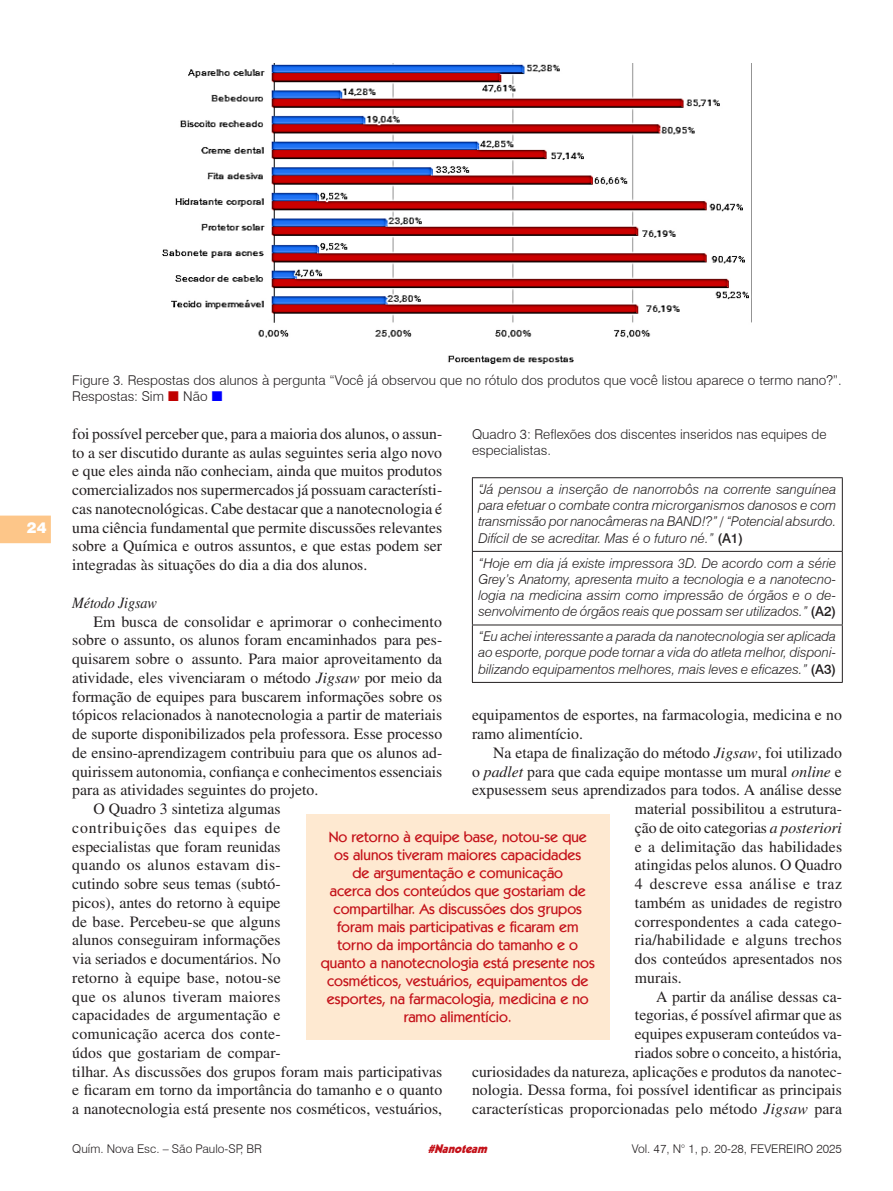
<style>
.page{position:relative;width:893px;height:1191px;background:#fff}
.page>*{position:absolute;margin:0;border:0;box-sizing:border-box;transform-origin:0 0}
.t1{font:15.75px/18.8px "Times LT Std";color:#231f20;text-align:justify}
.t2{font:15.75px "Times LT Std";letter-spacing:.02em;color:#231f20}
.t3{font:15.75px "Times LT Std";letter-spacing:.03em;color:#231f20}
.Sub_sub_seção{font:italic 15.75px "Times LT Std";letter-spacing:-.01em;color:#231f20;scale:.9 1}
.Olho{font:500 15px/18px "Kabel IT Cby BT";color:#c4121a;text-align:center}
.t4{font:900 15px "Swiss 721 BT";color:#fff}
.Tabela{font:italic 300 13.5px/16.2px "Swiss 721 BT";color:#231f20;text-align:justify}
.Figura{font:300 13.5px/16.2px "Swiss 721 BT";color:#231f20}
.Tabela-2{font:300 13.5px/16.2px "Swiss 721 BT";color:#231f20}
.t5{font:300 12px "Swiss 721 BT";color:#231f20}
.t6{font:italic 900 12px "Kabel LT Std";color:#c4121a}
.s1{font-style:italic}
.s2{font-weight:500;font-style:normal}
</style>
<div class="page">
<svg style="left:0;top:515px;width:51px;height:28px"></svg>
<img style="left:162px;top:64px;width:590px;height:300px">
<hr style="left:472px;top:477px;width:371px;height:1px;background:#231f20">
<hr style="left:472px;top:478px;width:1px;height:73px;background:#231f20">
<hr style="left:842px;top:478px;width:1px;height:73px;background:#231f20">
<hr style="left:472px;top:551px;width:371px;height:1px;background:#231f20">
<hr style="left:472px;top:552px;width:1px;height:72px;background:#231f20">
<hr style="left:842px;top:552px;width:1px;height:72px;background:#231f20">
<hr style="left:472px;top:624px;width:371px;height:1px;background:#231f20">
<hr style="left:472px;top:625px;width:1px;height:57px;background:#231f20">
<hr style="left:842px;top:625px;width:1px;height:57px;background:#231f20">
<hr style="left:472px;top:682px;width:371px;height:1px;background:#231f20">
<div style="left:306px;top:814px;width:303px;height:225px;background:#fee9d1"></div>
<p class="t4" style="left:27px;top:518px;width:21px">24</p>
<p class="Figura" style="left:72px;top:372px;width:771px">Figure 3. Respostas dos alunos à pergunta “Você já observou que no rótulo dos produtos que você listou aparece o termo nano?”.<br>Respostas: Sim</p>
<p class="Figura" style="left:183px;top:388px;width:26px">Não</p>
<p class="t1" style="left:72px;top:424px;width:371px">foi possível perceber que, para a maioria dos alunos, o assun&shy;to a ser discutido durante as aulas seguintes seria algo novo e que eles ainda não conheciam, ainda que muitos produtos comercializados nos supermercados já possuam característi&shy;cas nanotecnológicas. Cabe destacar que a nanotecnologia é uma ciência fundamental que permite discussões relevantes sobre a Química e outros assuntos, e que estas podem ser integradas às situações do dia a dia dos alunos.</p>
<p class="Sub_sub_seção" style="left:72px;top:594px;width:95px">Método Jigsaw</p>
<p class="t1" style="left:72px;top:612px;width:371px;text-indent:21px">Em busca de consolidar e aprimorar o conhecimento sobre o assunto, os alunos foram encaminhados para pes&shy;quisarem sobre o assunto. Para maior aproveitamento da atividade, eles vivenciaram o método <span class="s1">Jigsaw</span> por meio da formação de equipes para buscarem informações sobre os tópicos relacionados à nanotecnologia a partir de materiais de suporte disponibilizados pela professora. Esse processo de ensino-aprendizagem contribuiu para que os alunos ad&shy;quirissem autonomia, confiança e conhecimentos essenciais para as atividades seguintes do projeto.</p>
<p class="t1" style="left:72px;top:799px;width:371px;text-align:left;text-indent:21px">O Quadro 3 sintetiza algumas<br>contribuições das equipes de<br>especialistas que foram reunidas<br>quando os alunos estavam dis-<br>cutindo sobre seus temas (subtó-<br>picos), antes do retorno à equipe<br>de base. Percebeu-se que alguns<br>alunos conseguiram informações<br>via seriados e documentários. No<br>retorno à equipe base, notou-se<br>que os alunos tiveram maiores<br>capacidades de argumentação e<br>comunicação acerca dos conte-<br>údos que gostariam de compar-<br>tilhar. As discussões dos grupos foram mais participativas e ficaram em torno da importância do tamanho e o quanto a nanotecnologia está presente nos cosméticos, vestuários,</p>
<p class="Tabela-2" style="left:472px;top:426px;width:356px">Quadro 3: Reflexões dos discentes inseridos nas equipes de especialistas.</p>
<p class="Tabela" style="left:478px;top:481px;width:359px">“Já pensou a inserção de nanorrobôs na corrente sanguínea para efetuar o combate contra microrganismos danosos e com transmissão por nanocâmeras na BAND!?” / “Potencial absurdo.<br>Difícil de se acreditar. Mas é o futuro né.” <span class="s2">(A1)</span></p>
<p class="Tabela" style="left:478px;top:554px;width:359px">“Hoje em dia já existe impressora 3D. De acordo com a série Grey’s Anatomy, apresenta muito a tecnologia e a nanotecno&shy;logia na medicina assim como impressão de órgãos e o de&shy;senvolvimento de órgãos reais que possam ser utilizados.” <span class="s2">(A2)</span></p>
<p class="Tabela" style="left:478px;top:628px;width:359px">“Eu achei interessante a parada da nanotecnologia ser aplicada ao esporte, porque pode tornar a vida do atleta melhor, disponi&shy;bilizando equipamentos melhores, mais leves e eficazes.” <span class="s2">(A3)</span></p>
<p class="t1" style="left:472px;top:705px;width:371px">equipamentos de esportes, na farmacologia, medicina e no ramo alimentício.</p>
<p class="t1" style="left:493px;top:743px;width:350px">Na etapa de finalização do método <span class="s1">Jigsaw</span>, foi utilizado</p>
<p class="t1" style="left:472px;top:762px;width:371px">o <span class="s1">padlet</span> para que cada equipe montasse um mural <span class="s1">online</span> e</p>
<p class="t1" style="left:472px;top:780px;width:371px">expusessem seus aprendizados para todos. A análise desse</p>
<p class="t1" style="left:635px;top:799px;width:208px">material possibilitou a estrutura-</p>
<p class="t1" style="left:635px;top:818px;width:208px">ção de oito categorias <span class="s1">a posteriori</span></p>
<p class="t1" style="left:635px;top:837px;width:209px">e a delimitação das habilidades</p>
<p class="t1" style="left:635px;top:855px;width:208px">atingidas pelos alunos. O Quadro</p>
<p class="t3" style="left:635px;top:875px;width:209px">4 descreve essa análise e traz</p>
<p class="t1" style="left:635px;top:893px;width:209px">também as unidades de registro</p>
<p class="t1" style="left:635px;top:912px;width:208px">correspondentes a cada catego-</p>
<p class="t2" style="left:635px;top:931px;width:208px">ria/habilidade e alguns trechos</p>
<p class="t1" style="left:635px;top:949px;width:209px">dos conteúdos apresentados nos</p>
<p class="t1" style="left:635px;top:968px;width:48px">murais.</p>
<p class="t1" style="left:472px;top:987px;width:372px;text-align:right">A partir da análise dessas ca-<br>tegorias, é possível afirmar que as<br>equipes expuseram conteúdos va-<br>riados sobre o conceito, a história,<br>curiosidades da natureza, aplicações e produtos da nanotec&shy;nologia. Dessa forma, foi possível identificar as principais características proporcionadas pelo método <span class="s1">Jigsaw</span> para</p>
<p class="Olho" style="left:321px;top:828px;width:276px">No retorno à equipe base, notou-se que os alunos tiveram maiores capacidades<br>de argumentação e comunicação<br>acerca dos conteúdos que gostariam de compartilhar. As discussões dos grupos foram mais participativas e ficaram em torno da importância do tamanho e o quanto a nanotecnologia está presente nos cosméticos, vestuários, equipamentos de esportes, na farmacologia, medicina e no ramo alimentício.</p>
<p class="t5" style="left:72px;top:1141px;width:191px">Quím. Nova Esc. – São Paulo-SP, BR</p>
<p class="t5" style="left:632px;top:1141px;width:212px">Vol. 47, N° 1, p. 20-28, FEVEREIRO 2025</p>
<p class="t6" style="left:428px;top:1141px;width:64px">#Nanoteam</p>
</div>
